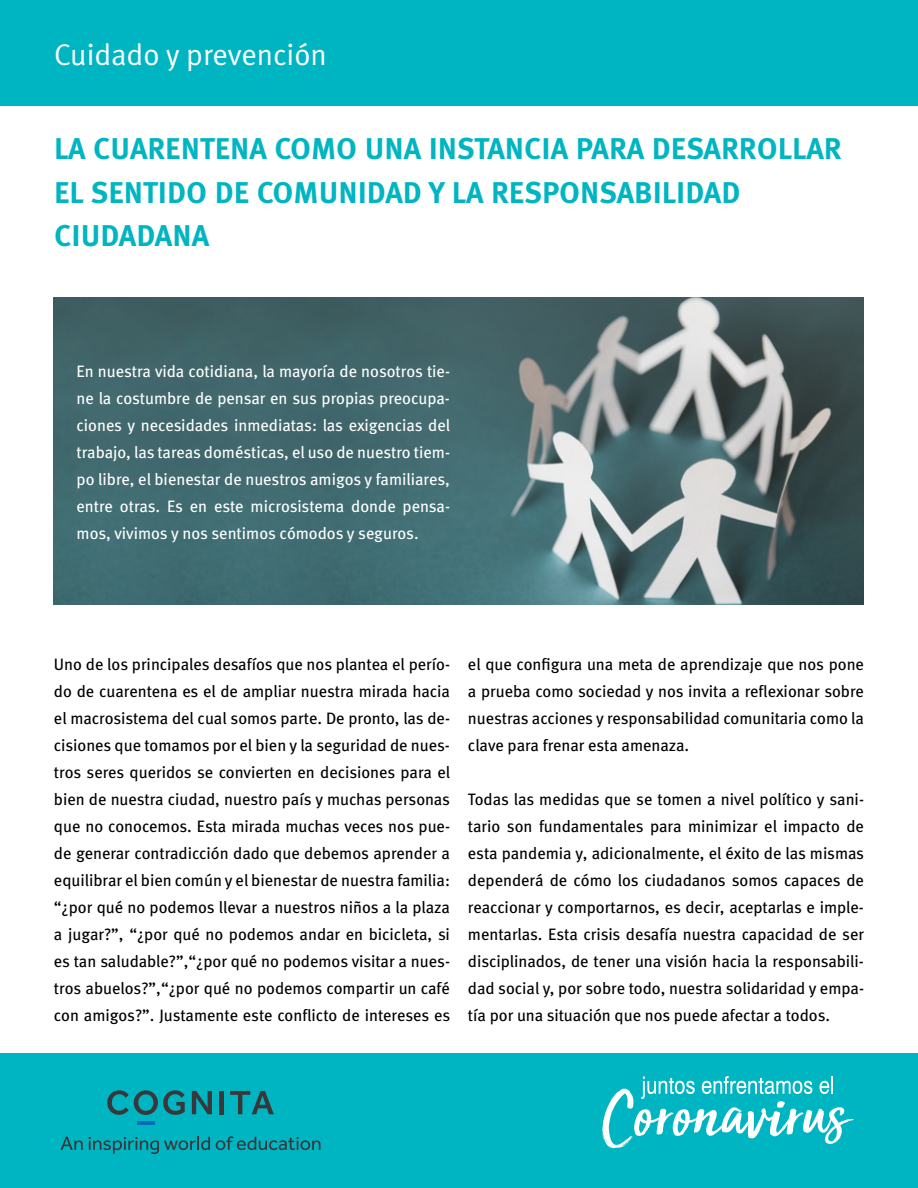
<style>
.page{position:relative;width:918px;height:1188px;background:#fff}
.page>*{position:absolute;margin:0;border:0;box-sizing:border-box;transform-origin:0 0}
.t1{font:30px/43.5px "Meta Bold Caps";color:#00b5c2}
.t2{font:30px "Meta Normal";color:#fff}
.t3{font:16.5px/27px "Meta";color:#000;text-align:justify}
.t4{font:16.5px/27px "Meta";color:#fff;text-align:justify}
</style>
<div class="page">
<div style="left:0;top:0;width:918px;height:105px;background:#00b5c2"></div>
<div style="left:0;top:1054px;width:918px;height:134px;background:#00b5c2"></div>
<svg style="left:602px;top:1076px;width:252px;height:72px"></svg>
<svg style="left:192px;top:1091px;width:20px;height:23px"></svg>
<div style="left:219px;top:1091px;width:5px;height:23px;background:#38383b"></div>
<svg style="left:107px;top:1090px;width:78px;height:25px"></svg>
<hr style="left:137px;top:1121px;width:18px;height:4px;background:#006eb8">
<svg style="left:230px;top:1091px;width:44px;height:23px"></svg>
<svg style="left:61px;top:1137px;width:22px;height:13px"></svg>
<svg style="left:89px;top:1137px;width:121px;height:17px"></svg>
<svg style="left:216px;top:1136px;width:105px;height:14px"></svg>
<img style="left:54px;top:297px;width:810px;height:308px">
<h1 class="t2" style="left:54px;top:37px;width:274px">Cuidado y prevención</h1>
<h1 class="t1" style="left:54px;top:127px;width:789px">LA CUARENTENA COMO UNA INSTANCIA PARA DESARROLLAR<br>EL SENTIDO DE COMUNIDAD Y LA RESPONSABILIDAD<br>CIUDADANA</h1>
<p class="t4" style="left:77px;top:357px;width:375px">En nuestra vida cotidiana, la mayoría de nosotros tie&shy;ne la costumbre de pensar en sus propias preocupa&shy;ciones y necesidades inmediatas: las exigencias del trabajo, las tareas domésticas, el uso de nuestro tiem&shy;po libre, el bienestar de nuestros amigos y familiares, entre otras. Es en este microsistema donde pensa&shy;mos, vivimos y nos sentimos cómodos y seguros.</p>
<p class="t3" style="left:54px;top:650px;width:398px">Uno de los principales desafíos que nos plantea el perío&shy;do de cuarentena es el de ampliar nuestra mirada hacia el macrosistema del cual somos parte. De pronto, las de&shy;cisiones que tomamos por el bien y la seguridad de nues&shy;tros seres queridos se convierten en decisiones para el bien de nuestra ciudad, nuestro país y muchas personas que no conocemos. Esta mirada muchas veces nos pue&shy;de generar contradicción dado que debemos aprender a equilibrar el bien común y el bienestar de nuestra familia: “¿por qué no podemos llevar a nuestros niños a la plaza a jugar?”, “¿por qué no podemos andar en bicicleta, si es tan saludable?”,“¿por qué no podemos visitar a nues&shy;tros abuelos?”,“¿por qué no podemos compartir un café con amigos?”. Justamente este conflicto de intereses es</p>
<p class="t3" style="left:468px;top:650px;width:398px">el que configura una meta de aprendizaje que nos pone a prueba como sociedad y nos invita a reflexionar sobre nuestras acciones y responsabilidad comunitaria como la clave para frenar esta amenaza.</p>
<p class="t3" style="left:468px;top:785px;width:398px">Todas las medidas que se tomen a nivel político y sani&shy;tario son fundamentales para minimizar el impacto de esta pandemia y, adicionalmente, el éxito de las mismas dependerá de cómo los ciudadanos somos capaces de reaccionar y comportarnos, es decir, aceptarlas e imple&shy;mentarlas. Esta crisis desafía nuestra capacidad de ser disciplinados, de tener una visión hacia la responsabili&shy;dad social y, por sobre todo, nuestra solidaridad y empa&shy;tía por una situación que nos puede afectar a todos.</p>
</div>
